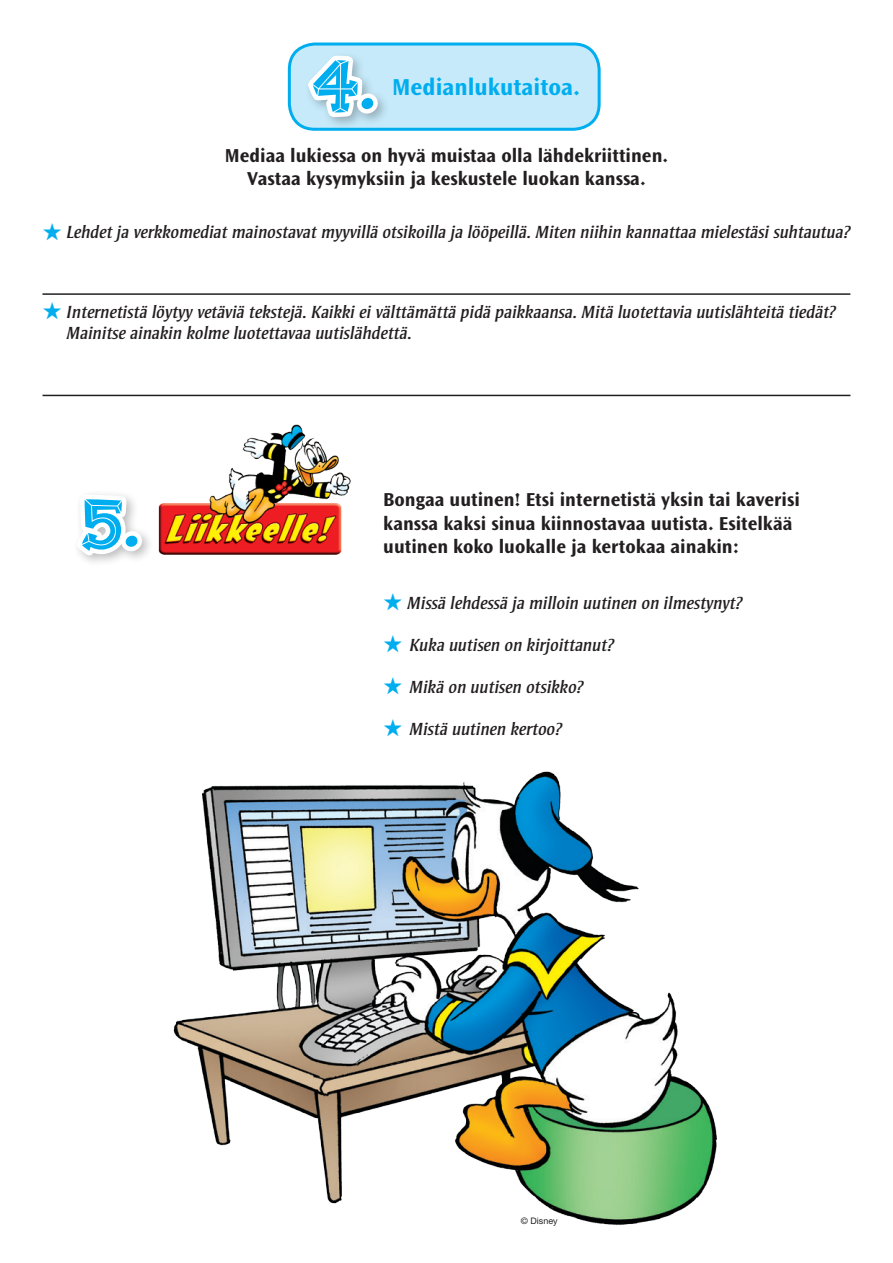
<style>
.page{position:relative;width:893px;height:1263px;background:#fff}
.page>*{position:absolute;margin:0;border:0;box-sizing:border-box;transform-origin:0 0}
.t1{font:700 75px "Fink";color:#00aeef}
.t2{font:700 24px "Ocean Sans Std";color:#00aeef}
.t3{font:700 19.5px/23.4px "Ocean Sans Std";color:#231f20;text-align:center}
.t4{font:italic 18px/21.6px "Strayhorn MT Std";color:#231f20}
.t5{font:9px "Helvetica Neue LT Std";color:#231f20}
.s1{color:#00aeef}
</style>
<div class="page">
<div style="left:289px;top:44px;width:310px;height:85px;background:#c6eafa;border-radius:26px"></div>
<div style="left:288px;top:43px;width:313px;height:88px;border:3px solid #00aeef;border-radius:26px"></div>
<div style="left:304px;top:50px;width:87px;height:80px;background:#231f20;opacity:.3"></div>
<svg style="left:295px;top:47px;width:89px;height:80px"></svg>
<hr style="left:42px;top:293px;width:808px;height:2px;background:#231f20">
<hr style="left:43px;top:395px;width:807px;height:1px;background:#231f20">
<img style="left:158px;top:424px;width:193px;height:131px">
<svg style="left:78px;top:494px;width:70px;height:68px"></svg>
<img style="left:173px;top:771px;width:544px;height:454px">
<p class="t1" style="left:311px;top:37px;width:66px">4.</p>
<p class="t2" style="left:392px;top:74px;width:190px">Medianlukutaitoa.</p>
<p class="t3" style="left:225px;top:144px;width:445px">Mediaa lukiessa on hyvä muistaa olla lähdekriittinen.<br>Vastaa kysymyksiin ja keskustele luokan kanssa.</p>
<p class="t4" style="left:43px;top:222px;width:809px"><span class="s1">★</span> Lehdet ja verkkomediat mainostavat myyvillä otsikoilla ja lööpeillä. Miten niihin kannattaa mielestäsi suhtautua?</p>
<p class="t4" style="left:67px;top:301px;width:771px;text-indent:-24px"><span class="s1">★</span> Internetistä löytyy vetäviä tekstejä. Kaikki ei välttämättä pidä paikkaansa. Mitä luotettavia uutislähteitä tiedät?<br>Mainitse ainakin kolme luotettavaa uutislähdettä.</p>
<p class="t1" style="left:80px;top:475px;width:61px">5.</p>
<p class="t3" style="left:383px;top:488px;width:418px;text-align:left">Bongaa uutinen! Etsi internetistä yksin tai kaverisi kanssa kaksi sinua kiinnostavaa uutista. Esitelkää</p>
<p class="t3" style="left:383px;top:535px;width:357px">uutinen koko luokalle ja kertokaa ainakin:</p>
<p class="t4" style="left:383px;top:592px;width:361px"><span class="s1">★</span> Missä lehdessä ja milloin uutinen on ilmestynyt?</p>
<p class="t4" style="left:383px;top:634px;width:233px"><span class="s1">★</span> Kuka uutisen on kirjoittanut?</p>
<p class="t4" style="left:383px;top:676px;width:202px"><span class="s1">★</span> Mikä on uutisen otsikko?</p>
<p class="t4" style="left:383px;top:718px;width:181px"><span class="s1">★</span> Mistä uutinen kertoo?</p>
<p class="t5" style="left:521px;top:1215px;width:38px">© Disney</p>
</div>
